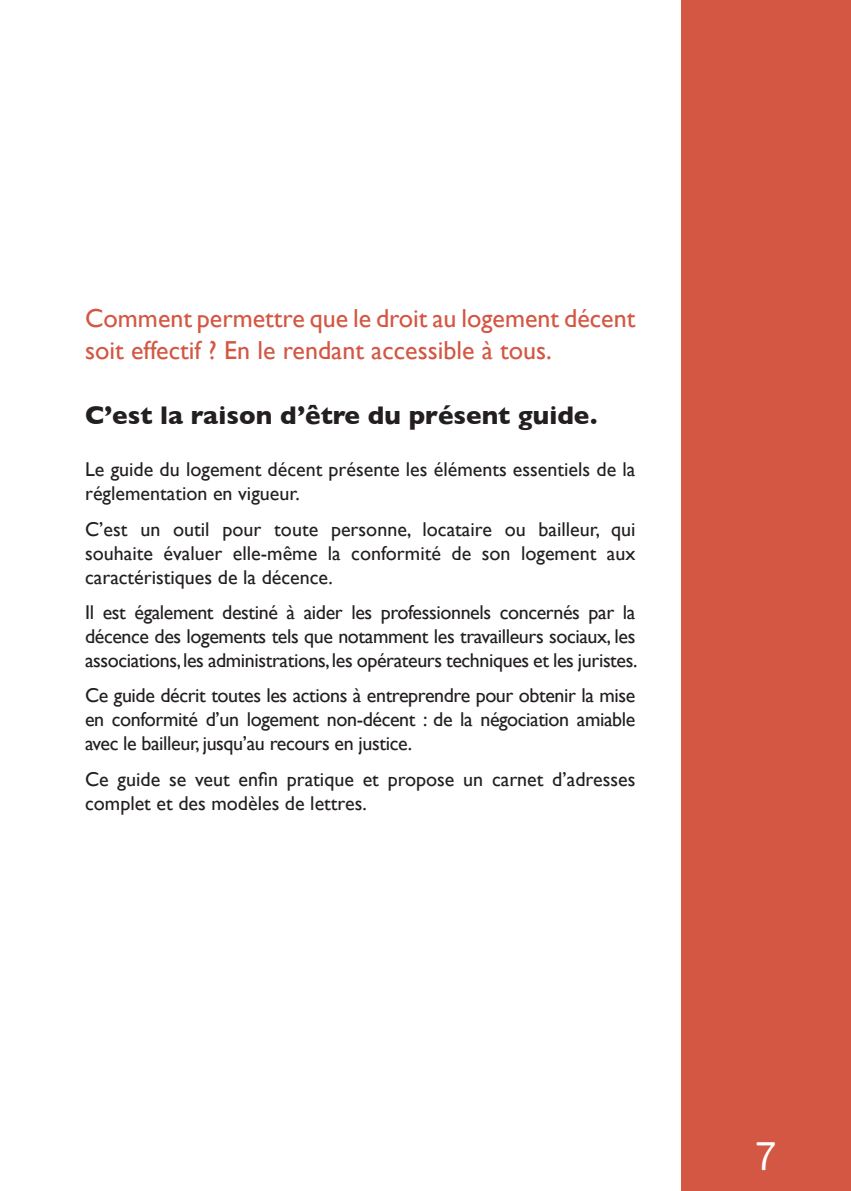
<style>
.page{position:relative;width:851px;height:1191px;background:#fff}
.page>*{position:absolute;margin:0;border:0;box-sizing:border-box;transform-origin:0 0}
.t1{font:40px "Istok";color:#fff}
.t2{font:26px/31.2px "Gill Sans";color:#d35743}
.t3{font:700 26px "Gill Sans";color:#231f20}
.t4{font:20px/24px "Gill Sans";color:#231f20;text-align:justify}
</style>
<div class="page">
<div style="left:680px;top:0;width:170px;height:1191px;background:#d35743"></div>
<h2 class="t2" style="left:85px;top:303px;width:551px">Comment permettre que le droit au logement décent soit effectif ? En le rendant accessible à tous.</h2>
<h2 class="t3" style="left:85px;top:394px;width:514px">C’est la raison d’être du présent guide.</h2>
<p class="t4" style="left:85px;top:457px;width:551px">Le guide du logement décent présente les éléments essentiels de la réglementation en vigueur.</p>
<p class="t4" style="left:85px;top:516px;width:551px">C’est un outil pour toute personne, locataire ou bailleur, qui souhaite évaluer elle-même la conformité de son logement aux caractéristiques de la décence.</p>
<p class="t4" style="left:85px;top:600px;width:553px">Il est également destiné à aider les professionnels concernés par la décence des logements tels que notamment les travailleurs sociaux, les associations, les administrations, les opérateurs techniques et les juristes.</p>
<p class="t4" style="left:85px;top:683px;width:551px">Ce guide décrit toutes les actions à entreprendre pour obtenir la mise en conformité d’un logement non-décent : de la négociation amiable avec le bailleur, jusqu’au recours en justice.</p>
<p class="t4" style="left:85px;top:766px;width:551px">Ce guide se veut enfin pratique et propose un carnet d’adresses complet et des modèles de lettres.</p>
<h1 class="t1" style="left:755px;top:1130px;width:23px">7</h1>
</div>
